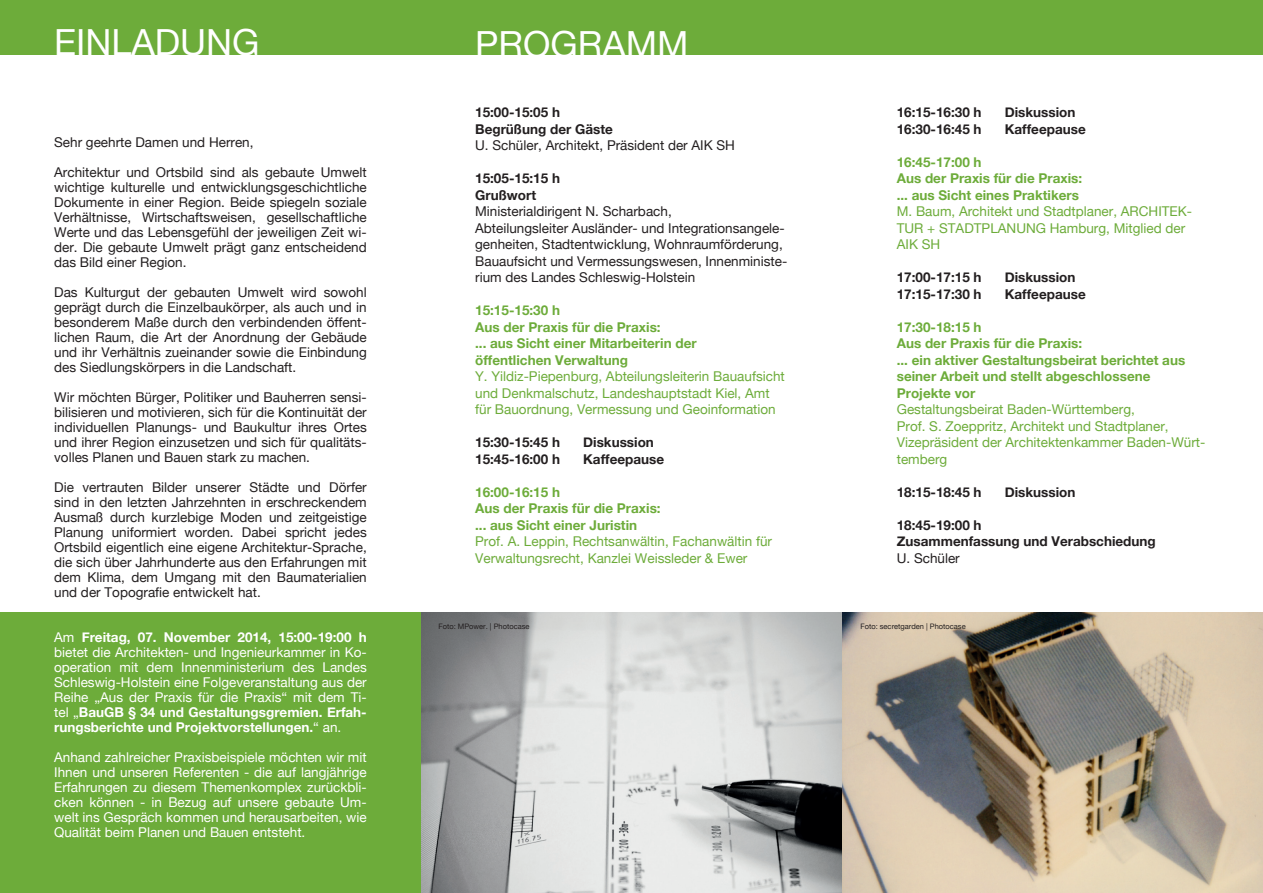
<style>
.page{position:relative;width:1263px;height:893px;background:#fff}
.page>*{position:absolute;margin:0;border:0;box-sizing:border-box;transform-origin:0 0}
.t1{font:36px "Helvetica Neue";color:#fff}
.t2{font:13.5px/15px "Helvetica Neue";color:#231f20;text-align:justify}
.t3{font:13.5px/15px "Helvetica Neue";color:#fff;text-align:justify}
.t4{font:13.5px/16.5px "Helvetica Neue";color:#6dac3a}
.t5{font:700 13.5px/16.5px "Helvetica Neue";color:#6dac3a}
.t6{font:700 13.5px "Helvetica Neue";color:#231f20}
.t7{font:7.5px "Helvetica Neue";color:#231f20}
.s1{font-weight:700}
</style>
<div class="page">
<div style="left:0;top:0;width:1263px;height:54px;background:#6dac3a"></div>
<div style="left:0;top:612px;width:421px;height:281px;background:#6dac3a"></div>
<img style="left:421px;top:612px;width:842px;height:281px">
<p class="t1" style="left:54px;top:21px;width:207px">EINLADUNG</p>
<p class="t1" style="left:475px;top:22px;width:215px">PROGRAMM</p>
<p class="t2" style="left:54px;top:135px;width:201px">Sehr geehrte Damen und Herren,</p>
<p class="t2" style="left:54px;top:165px;width:314px">Architektur und Ortsbild sind als gebaute Umwelt wichtige kulturelle und entwicklungsgeschichtliche Dokumente in einer Region. Beide spiegeln soziale Verhältnisse, Wirtschaftsweisen, gesellschaftliche Werte und das Lebensgefühl der jeweiligen Zeit wi&shy;der. Die gebaute Umwelt prägt ganz entscheidend das Bild einer Region.</p>
<p class="t2" style="left:54px;top:285px;width:314px">Das Kulturgut der gebauten Umwelt wird sowohl geprägt durch die Einzelbaukörper, als auch und in besonderem Maße durch den verbindenden öffent&shy;lichen Raum, die Art der Anordnung der Gebäude und ihr Verhältnis zueinander sowie die Einbindung des Siedlungskörpers in die Landschaft.</p>
<p class="t2" style="left:54px;top:390px;width:314px">Wir möchten Bürger, Politiker und Bauherren sensi&shy;bilisieren und motivieren, sich für die Kontinuität der individuellen Planungs- und Baukultur ihres Ortes und ihrer Region einzusetzen und sich für qualitäts&shy;volles Planen und Bauen stark zu machen.</p>
<p class="t2" style="left:54px;top:480px;width:314px">Die vertrauten Bilder unserer Städte und Dörfer sind in den letzten Jahrzehnten in erschreckendem Ausmaß durch kurzlebige Moden und zeitgeistige Planung uniformiert worden. Dabei spricht jedes Ortsbild eigentlich eine eigene Architektur-Sprache, die sich über Jahrhunderte aus den Erfahrungen mit dem Klima, dem Umgang mit den Baumaterialien und der Topografie entwickelt hat.</p>
<p class="t3" style="left:54px;top:630px;width:314px">Am <span class="s1">Freitag, 07. November 2014, 15:00-19:00 h </span>bietet die Architekten- und Ingenieurkammer in Ko&shy;operation mit dem Innenministerium des Landes Schleswig-Holstein eine Folgeveranstaltung aus der Reihe „Aus der Praxis für die Praxis“ mit dem Ti&shy;tel „<span class="s1">BauGB § 34 und Gestaltungsgremien. Erfah&shy;rungsberichte und Projektvorstellungen.</span>“ an.</p>
<p class="t3" style="left:54px;top:750px;width:314px">Anhand zahlreicher Praxisbeispiele möchten wir mit Ihnen und unseren Referenten - die auf langjährige Erfahrungen zu diesem Themenkomplex zurückbli&shy;cken können - in Bezug auf unsere gebaute Um&shy;welt ins Gespräch kommen und herausarbeiten, wie Qualität beim Planen und Bauen entsteht.</p>
<p class="t6" style="left:475px;top:104px;width:86px">15:00-15:05 h</p>
<p class="t6" style="left:475px;top:121px;width:139px">Begrüßung der Gäste</p>
<p class="t2" style="left:475px;top:138px;width:261px">U. Schüler, Architekt, Präsident der AIK SH</p>
<p class="t6" style="left:475px;top:170px;width:86px">15:05-15:15 h</p>
<p class="t6" style="left:475px;top:187px;width:62px">Grußwort</p>
<p class="t2" style="left:475px;top:204px;width:198px">Ministerialdirigent N. Scharbach,</p>
<p class="t2" style="left:475px;top:220px;width:314px;line-height:16.5px;text-align:left">Abteilungsleiter Ausländer- und Integrationsangele&shy;genheiten, Stadtentwicklung, Wohnraumförderung, Bauaufsicht und Vermessungswesen, Innenministe&shy;rium des Landes Schleswig-Holstein</p>
<p class="t5" style="left:475px;top:302px;width:86px">15:15-15:30 h</p>
<p class="t5" style="left:475px;top:318px;width:187px">Aus der Praxis für die Praxis:</p>
<p class="t5" style="left:475px;top:335px;width:223px">... aus Sicht einer Mitarbeiterin der</p>
<p class="t5" style="left:475px;top:351px;width:154px">öffentlichen Verwaltung</p>
<p class="t4" style="left:475px;top:368px;width:311px">Y. Yildiz-Piepenburg, Abteilungsleiterin Bauaufsicht und Denkmalschutz, Landeshauptstadt Kiel, Amt für Bauordnung, Vermessung und Geoinformation</p>
<p class="t6" style="left:475px;top:434px;width:86px">15:30-15:45 h</p>
<p class="t6" style="left:583px;top:434px;width:72px">Diskussion</p>
<p class="t6" style="left:475px;top:451px;width:86px">15:45-16:00 h</p>
<p class="t6" style="left:583px;top:451px;width:82px">Kaffeepause</p>
<p class="t5" style="left:475px;top:483px;width:86px">16:00-16:15 h</p>
<p class="t5" style="left:475px;top:500px;width:187px">Aus der Praxis für die Praxis:</p>
<p class="t5" style="left:475px;top:516px;width:163px">... aus Sicht einer Juristin</p>
<p class="t4" style="left:475px;top:533px;width:298px">Prof. A. Leppin, Rechtsanwältin, Fachanwältin für<br>Verwaltungsrecht, Kanzlei Weissleder &amp; Ewer</p>
<p class="t6" style="left:897px;top:104px;width:86px">16:15-16:30 h</p>
<p class="t6" style="left:1005px;top:104px;width:72px">Diskussion</p>
<p class="t6" style="left:897px;top:121px;width:86px">16:30-16:45 h</p>
<p class="t6" style="left:1005px;top:121px;width:82px">Kaffeepause</p>
<p class="t5" style="left:897px;top:153px;width:86px">16:45-17:00 h</p>
<p class="t5" style="left:897px;top:170px;width:187px">Aus der Praxis für die Praxis:</p>
<p class="t5" style="left:897px;top:186px;width:184px">... aus Sicht eines Praktikers</p>
<p class="t4" style="left:897px;top:203px;width:297px">M. Baum, Architekt und Stadtplaner, ARCHITEK-<br>TUR + STADTPLANUNG Hamburg, Mitglied der<br>AIK SH</p>
<p class="t6" style="left:897px;top:269px;width:86px">17:00-17:15 h</p>
<p class="t6" style="left:1005px;top:269px;width:72px">Diskussion</p>
<p class="t6" style="left:897px;top:286px;width:86px">17:15-17:30 h</p>
<p class="t6" style="left:1005px;top:286px;width:82px">Kaffeepause</p>
<p class="t5" style="left:897px;top:318px;width:86px">17:30-18:15 h</p>
<p class="t5" style="left:897px;top:335px;width:187px">Aus der Praxis für die Praxis:</p>
<p class="t5" style="left:897px;top:351px;width:290px">... ein aktiver Gestaltungsbeirat berichtet aus seiner Arbeit und stellt abgeschlossene</p>
<p class="t5" style="left:897px;top:384px;width:80px">Projekte vor</p>
<p class="t4" style="left:897px;top:401px;width:240px">Gestaltungsbeirat Baden-Württemberg,</p>
<p class="t4" style="left:897px;top:418px;width:310px">Prof. S. Zoeppritz, Architekt und Stadtplaner,<br>Vizepräsident der Architektenkammer Baden-Würt&shy;temberg</p>
<p class="t6" style="left:897px;top:484px;width:86px">18:15-18:45 h</p>
<p class="t6" style="left:1005px;top:484px;width:72px">Diskussion</p>
<p class="t6" style="left:897px;top:517px;width:86px">18:45-19:00 h</p>
<p class="t6" style="left:897px;top:533px;width:260px">Zusammenfassung und Verabschiedung</p>
<p class="t2" style="left:897px;top:550px;width:65px">U. Schüler</p>
<p class="t7" style="left:438px;top:622px;width:93px">Foto: MPower. | Photocase</p>
<p class="t7" style="left:860px;top:622px;width:107px">Foto: secretgarden | Photocase</p>
</div>
